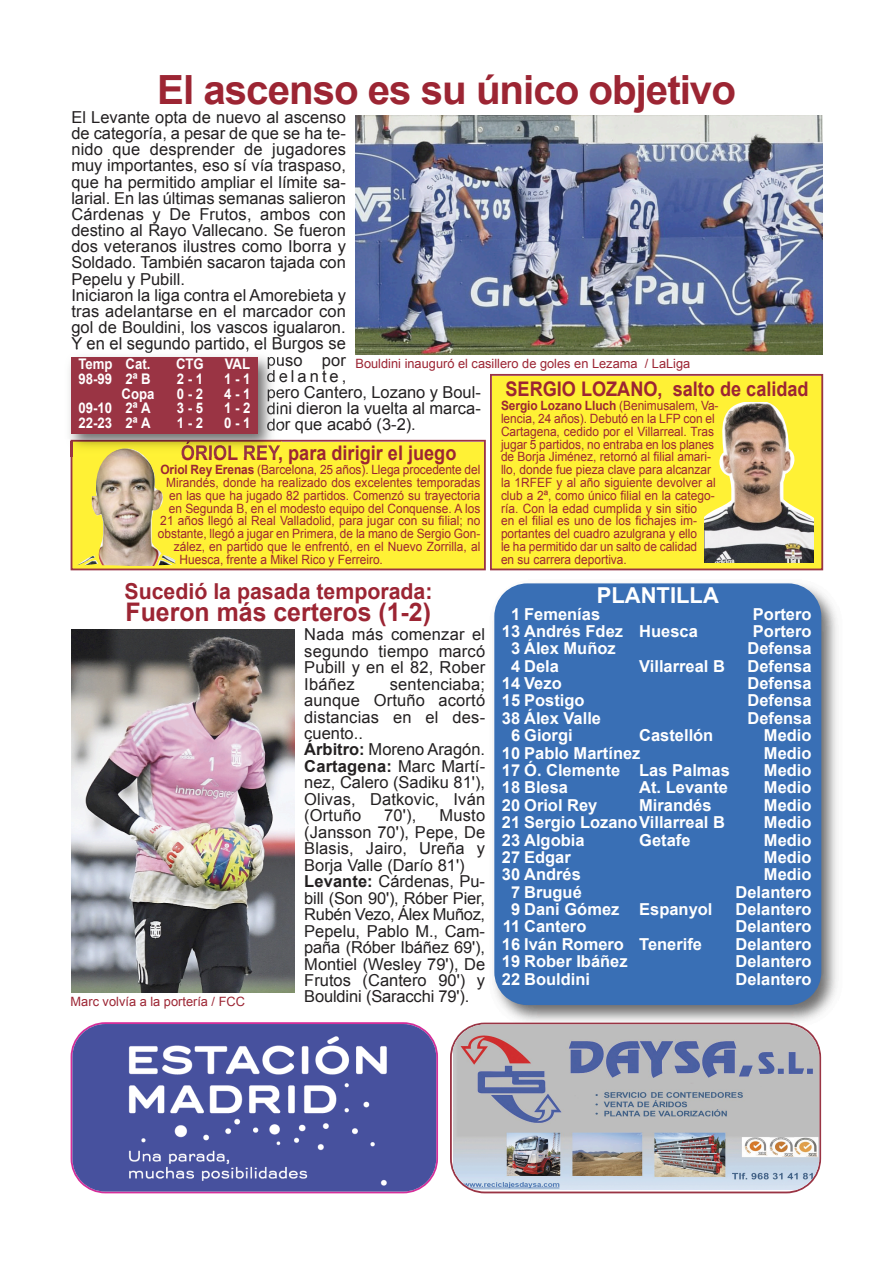
<style>
.page{position:relative;width:893px;height:1263px;background:#fff}
.page>*{position:absolute;margin:0;border:0;box-sizing:border-box;transform-origin:0 0}
.t1{font:700 40.2px "Arial";letter-spacing:-.025em;color:#9c2533}
.t2{font:700 25.65px "Arial";color:#9c2533}
.t3{font:700 21.9px "Arial";color:#9c2533}
.t4{font:700 21.9px "Arial";color:#fff}
.t5{font:700 20.1px "Arial";color:#9c2533;scale:.9 1}
.t6{font:16.5px/16.5px "Arial";color:#232021}
.t7{font:700 16.5px "Arial";color:#fff}
.t8{font:16.5px "Arial";letter-spacing:.185em;color:#232021}
.t9{font:700 14.7px "Arial";color:#fff;scale:.9 1}
.t10{font:12.75px/12.8px "Arial";color:#9c2533;scale:.93 1}
.t11{font:12.75px "Arial";color:#9c2533}
.s1{font-weight:700}
</style>
<div class="page">
<img style="left:355px;top:115px;width:467px;height:239px">
<div style="left:72px;top:442px;width:412px;height:127px;background:#fff135"></div>
<div style="left:71px;top:440px;width:415px;height:130px;border:2px solid #9a3444"></div>
<img style="left:72px;top:629px;width:223px;height:363px">
<img style="left:486px;top:593px;width:351px;height:430px">
<div style="left:494px;top:583px;width:327px;height:422px;background:#396fb5"></div>
<img style="left:69px;top:356px;width:212px;height:101px">
<img style="left:76px;top:349px;width:204px;height:4px">
<svg style="left:268px;top:357px;width:13px;height:12px"></svg>
<img style="left:267px;top:370px;width:14px;height:14px">
<img style="left:267px;top:386px;width:14px;height:28px">
<img style="left:267px;top:418px;width:14px;height:16px">
<svg style="left:71px;top:442px;width:1px;height:15px"></svg>
<img style="left:181px;top:441px;width:100px;height:16px">
<div style="left:71px;top:357px;width:186px;height:76px;background:#9a3444"></div>
<img style="left:77px;top:446px;width:99px;height:119px">
<div style="left:492px;top:376px;width:329px;height:193px;background:#fff135"></div>
<div style="left:490px;top:374px;width:333px;height:196px;border:2px solid #9a3444"></div>
<img style="left:704px;top:402px;width:109px;height:161px">
<svg style="left:71px;top:1022px;width:367px;height:171px"></svg>
<img style="left:73px;top:1024px;width:363px;height:168px">
<svg style="left:450px;top:1023px;width:371px;height:170px"></svg>
<img style="left:453px;top:1024px;width:366px;height:166px">
<h1 class="t1" style="left:157px;top:68px;width:580px">El ascenso es su único objetivo</h1>
<p class="t6" style="left:71px;top:109px;width:276px">El Levante opta de nuevo al ascenso</p>
<p class="t6" style="left:71px;top:125px;width:276px">de categoría, a pesar de que se ha te-</p>
<p class="t6" style="left:71px;top:141px;width:276px">nido que desprender de jugadores</p>
<p class="t6" style="left:71px;top:157px;width:276px">muy importantes, eso sí vía traspaso,</p>
<p class="t6" style="left:71px;top:174px;width:276px">que ha permitido ampliar el límite sa-</p>
<p class="t6" style="left:71px;top:190px;width:276px">larial. En las últimas semanas salieron</p>
<p class="t6" style="left:71px;top:206px;width:276px">Cárdenas y De Frutos, ambos con</p>
<p class="t6" style="left:71px;top:222px;width:276px">destino al Rayo Vallecano. Se fueron</p>
<p class="t6" style="left:71px;top:238px;width:276px">dos veteranos ilustres como Iborra y</p>
<p class="t6" style="left:71px;top:255px;width:276px">Soldado. También sacaron tajada con</p>
<p class="t6" style="left:71px;top:271px;width:115px">Pepelu y Pubill.</p>
<p class="t6" style="left:71px;top:287px;width:276px">Iniciaron la liga contra el Amorebieta y</p>
<p class="t6" style="left:71px;top:303px;width:276px">tras adelantarse en el marcador con</p>
<p class="t6" style="left:71px;top:319px;width:276px">gol de Bouldini, los vascos igualaron.</p>
<p class="t6" style="left:71px;top:336px;width:276px">Y en el segundo partido, el Burgos se</p>
<p class="t6" style="left:266px;top:352px;width:81px">puso por</p>
<p class="t8" style="left:266px;top:367px;width:81px">delante,</p>
<p class="t6" style="left:266px;top:384px;width:216px">pero Cantero, Lozano y Boul-</p>
<p class="t6" style="left:266px;top:400px;width:216px">dini dieron la vuelta al marca-</p>
<p class="t6" style="left:266px;top:416px;width:151px">dor que acabó (3-2).</p>
<p class="t10" style="left:160px;top:463px;width:345px"><span class="s1">Oriol Rey Erenas</span> (Barcelona, 25 años). Llega procedente del</p>
<p class="t10" style="left:166px;top:476px;width:339px">Mirandés, donde ha realizado dos excelentes temporadas</p>
<p class="t10" style="left:169px;top:489px;width:336px">en las que ha jugado 82 partidos. Comenzó su trayectoria</p>
<p class="t10" style="left:169px;top:502px;width:336px">en Segunda B, en el modesto equipo del Conquense. A los</p>
<p class="t10" style="left:160px;top:515px;width:345px">21 años llegó al Real Valladolid, para jugar con su filial; no</p>
<p class="t10" style="left:158px;top:527px;width:348px">obstante, llegó a jugar en Primera, de la mano de Sergio Gon-</p>
<p class="t10" style="left:174px;top:540px;width:331px">zález, en partido que le enfrentó, en el Nuevo Zorrilla, al</p>
<p class="t10" style="left:179px;top:553px;width:220px">Huesca, frente a Mikel Rico y Ferreiro.</p>
<p class="t11" style="left:355px;top:356px;width:336px">Bouldini inauguró el casillero de goles en Lezama / LaLiga</p>
<p class="t10" style="left:501px;top:399px;width:235px"><span class="s1">Sergio Lozano Lluch</span> (Benimusalem, Va&shy;lencia, 24 años). Debutó en la LFP con el Cartagena, cedido por el Villarreal. Tras jugar 5 partidos, no entraba en los planes de Borja Jiménez, retornó al filial amari&shy;llo, donde fue pieza clave para alcanzar la 1RFEF y al año siguiente devolver al club a 2ª, como único filial en la catego&shy;ría. Con la edad cumplida y sin sitio<br>en el filial es uno de los fichajes im&shy;portantes del cuadro azulgrana y ello<br>le ha permitido dar un salto de calidad<br>en su carrera deportiva.</p>
<p class="t9" style="left:78px;top:356px;width:82px">Temp Cat.</p>
<p class="t9" style="left:176px;top:356px;width:32px">CTG</p>
<p class="t9" style="left:225px;top:356px;width:30px">VAL</p>
<p class="t9" style="left:78px;top:371px;width:82px">98-99 2ª B</p>
<p class="t9" style="left:177px;top:371px;width:31px">2 - 1</p>
<p class="t9" style="left:224px;top:371px;width:31px">1 - 1</p>
<p class="t9" style="left:122px;top:385px;width:38px">Copa</p>
<p class="t9" style="left:177px;top:385px;width:31px">0 - 2</p>
<p class="t9" style="left:224px;top:385px;width:31px">4 - 1</p>
<p class="t9" style="left:78px;top:400px;width:82px">09-10 2ª A</p>
<p class="t9" style="left:177px;top:400px;width:31px">3 - 5</p>
<p class="t9" style="left:224px;top:400px;width:31px">1 - 2</p>
<p class="t9" style="left:78px;top:415px;width:82px">22-23 2ª A</p>
<p class="t9" style="left:177px;top:415px;width:31px">1 - 2</p>
<p class="t9" style="left:224px;top:415px;width:31px">0 - 1</p>
<p class="t5" style="left:505px;top:378px;width:338px">SERGIO LOZANO, salto de calidad</p>
<p class="t5" style="left:181px;top:442px;width:308px">ÓRIOL REY, para dirigir el juego</p>
<h3 class="t3" style="left:124px;top:580px;width:309px">Sucedió la pasada temporada:</h3>
<h2 class="t2" style="left:126px;top:598px;width:307px">Fueron más certeros (1-2)</h2>
<p class="t6" style="left:304px;top:626px;width:182px;text-align:justify">Nada más comenzar el segundo tiempo marcó Pubill y en el 82, Rober Ibáñez</p>
<p class="t6" style="left:304px;top:676px;width:182px;text-indent:86px">sentenciaba; aunque Ortuño acortó distancias en el des&shy;cuento..<br><span class="s1">Árbitro:</span> Moreno Aragón.<br><span class="s1">Cartagena:</span> Marc Martí&shy;nez, Calero (Sadiku 81'),<br>Olivas, Datkovic, Iván (Ortuño</p>
<p class="t6" style="left:384px;top:807px;width:34px">70'),</p>
<p class="t6" style="left:304px;top:807px;width:182px;text-indent:135px">Musto (Jansson 70'), Pepe, De<br>Blasis, Jairo, Ureña y<br>Borja Valle (Darío 81')<br><span class="s1">Levante:</span> Cárdenas, Pu&shy;bill (Son 90'), Róber Pier,<br>Rubén Vezo, Álex Muñoz,<br>Pepelu, Pablo M., Cam&shy;paña (Róber Ibáñez 69'),<br>Montiel (Wesley 79'), De<br>Frutos (Cantero 90') y<br>Bouldini (Saracchi 79').</p>
<p class="t11" style="left:71px;top:994px;width:176px">Marc volvía a la portería / FCC</p>
<h3 class="t4" style="left:596px;top:583px;width:123px">PLANTILLA</h3>
<p class="t7" style="left:511px;top:605px;width:91px">1 Femenías</p>
<p class="t7" style="left:753px;top:605px;width:60px">Portero</p>
<p class="t7" style="left:502px;top:622px;width:197px">13 Andrés Fdez Huesca</p>
<p class="t7" style="left:753px;top:622px;width:60px">Portero</p>
<p class="t7" style="left:511px;top:639px;width:106px">3 Álex Muñoz</p>
<p class="t7" style="left:747px;top:639px;width:66px">Defensa</p>
<p class="t7" style="left:511px;top:657px;width:49px">4 Dela</p>
<p class="t7" style="left:639px;top:657px;width:87px">Villarreal B</p>
<p class="t7" style="left:747px;top:657px;width:66px">Defensa</p>
<p class="t7" style="left:502px;top:674px;width:61px">14 Vezo</p>
<p class="t7" style="left:747px;top:674px;width:66px">Defensa</p>
<p class="t7" style="left:502px;top:692px;width:84px">15 Postigo</p>
<p class="t7" style="left:747px;top:692px;width:66px">Defensa</p>
<p class="t7" style="left:502px;top:709px;width:101px">38 Álex Valle</p>
<p class="t7" style="left:747px;top:709px;width:66px">Defensa</p>
<p class="t7" style="left:511px;top:726px;width:63px">6 Giorgi</p>
<p class="t7" style="left:639px;top:726px;width:76px">Castellón</p>
<p class="t7" style="left:764px;top:726px;width:49px">Medio</p>
<p class="t7" style="left:502px;top:744px;width:140px">10 Pablo Martínez</p>
<p class="t7" style="left:764px;top:744px;width:49px">Medio</p>
<p class="t7" style="left:502px;top:761px;width:229px">17 Ó. Clemente Las Palmas</p>
<p class="t7" style="left:764px;top:761px;width:49px">Medio</p>
<p class="t7" style="left:502px;top:778px;width:68px">18 Blesa</p>
<p class="t7" style="left:639px;top:778px;width:90px">At. Levante</p>
<p class="t7" style="left:764px;top:778px;width:49px">Medio</p>
<p class="t7" style="left:502px;top:796px;width:97px">20 Oriol Rey</p>
<p class="t7" style="left:639px;top:796px;width:74px">Mirandés</p>
<p class="t7" style="left:764px;top:796px;width:49px">Medio</p>
<p class="t7" style="left:502px;top:813px;width:224px">21 Sergio LozanoVillarreal B</p>
<p class="t7" style="left:764px;top:813px;width:49px">Medio</p>
<p class="t7" style="left:502px;top:831px;width:84px">23 Algobia</p>
<p class="t7" style="left:639px;top:831px;width:53px">Getafe</p>
<p class="t7" style="left:764px;top:831px;width:49px">Medio</p>
<p class="t7" style="left:502px;top:848px;width:70px">27 Edgar</p>
<p class="t7" style="left:764px;top:848px;width:49px">Medio</p>
<p class="t7" style="left:502px;top:865px;width:80px">30 Andrés</p>
<p class="t7" style="left:764px;top:865px;width:49px">Medio</p>
<p class="t7" style="left:511px;top:883px;width:72px">7 Brugué</p>
<p class="t7" style="left:735px;top:883px;width:77px">Delantero</p>
<p class="t7" style="left:511px;top:900px;width:203px">9 Dani Gómez Espanyol</p>
<p class="t7" style="left:735px;top:900px;width:77px">Delantero</p>
<p class="t7" style="left:503px;top:918px;width:85px">11 Cantero</p>
<p class="t7" style="left:735px;top:918px;width:77px">Delantero</p>
<p class="t7" style="left:502px;top:935px;width:202px">16 Iván Romero Tenerife</p>
<p class="t7" style="left:735px;top:935px;width:77px">Delantero</p>
<p class="t7" style="left:502px;top:952px;width:127px">19 Rober Ibáñez</p>
<p class="t7" style="left:735px;top:952px;width:77px">Delantero</p>
<p class="t7" style="left:502px;top:970px;width:90px">22 Bouldini</p>
<p class="t7" style="left:735px;top:970px;width:77px">Delantero</p>
</div>
